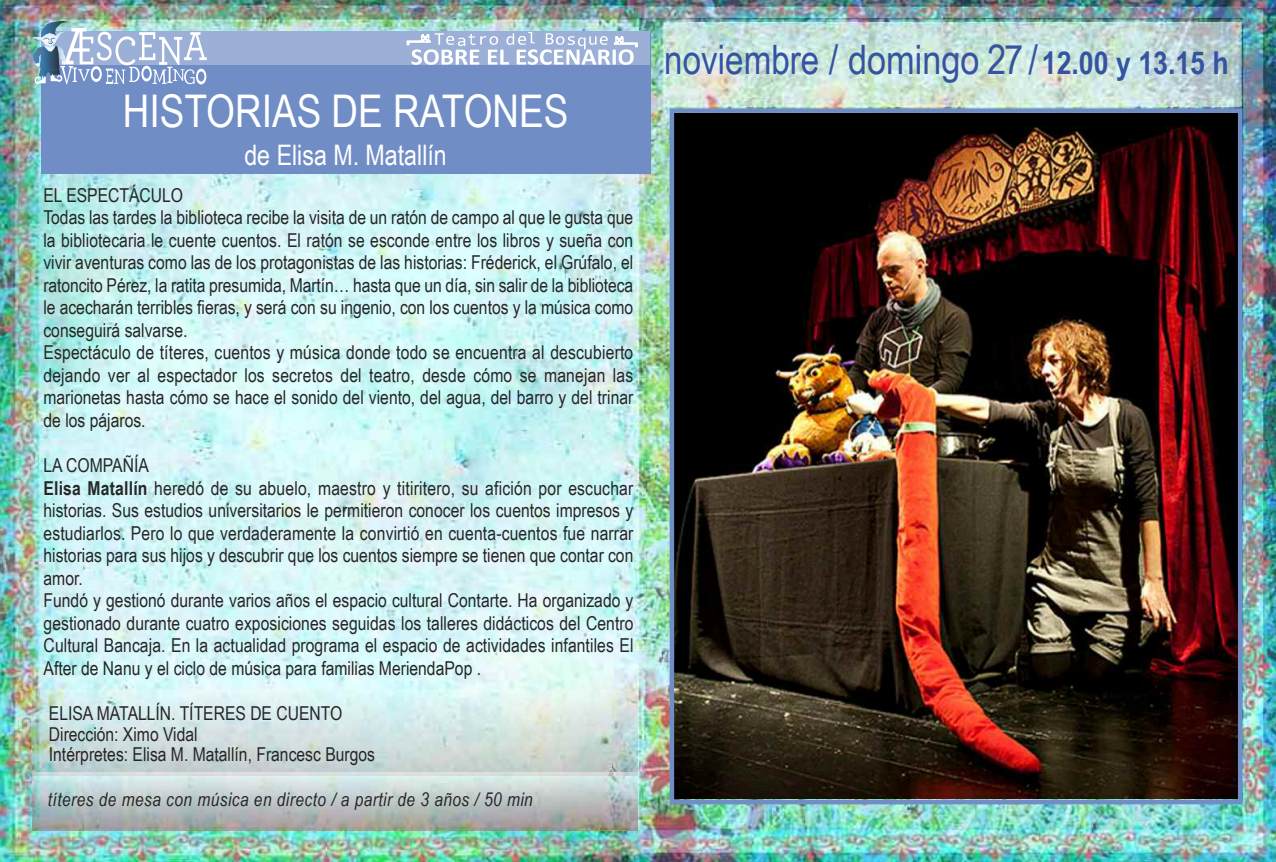
<style>
.page{position:relative;width:1276px;height:862px;background:#fff}
.page>*{position:absolute;margin:0;border:0;box-sizing:border-box;transform-origin:0 0}
.t1{font:45px "Arial Narrow";color:#fff}
.t2{font:40.5px "Arial Narrow";color:#3653a1}
.t3{font:28.35px "Arial Narrow";color:#fff}
.t4{font:19.12px/22.5px "Arial Narrow";color:#272627}
.t5{font:italic 18.9px "Arial Narrow";letter-spacing:.025em;color:#272627}
.s1{font-weight:700}
.s2{font-weight:700;font-size:31.5px}
</style>
<div class="page">
<img style="left:0;top:0;width:1276px;height:861px">
<img style="left:674px;top:114px;width:563px;height:684px">
<div style="left:669px;top:108px;width:573px;height:695px;border:4px solid #708dc6"></div>
<div style="left:41px;top:32px;width:609px;height:142px;background:#708dc6"></div>
<img style="left:32px;top:689px;width:606px;height:140px">
<img style="left:32px;top:772px;width:606px;height:3px">
<div style="left:41px;top:32px;width:608px;height:33px;background:#9bafd7"></div>
<img style="left:32px;top:21px;width:175px;height:63px">
<svg style="left:406px;top:32px;width:232px;height:33px"></svg>
<h1 class="t1" style="left:123px;top:85px;width:447px">HISTORIAS DE RATONES</h1>
<h3 class="t3" style="left:244px;top:138px;width:204px">de Elisa M. Matallín</h3>
<p class="t4" style="left:43px;top:183px;width:591px">EL ESPECTÁCULO<br>Todas las tardes la biblioteca recibe la visita de un ratón de campo al que le gusta que la bibliotecaria le cuente cuentos. El ratón se esconde entre los libros y sueña con vivir aventuras como las de los protagonistas de las historias: Fréderick, el Grúfalo, el ratoncito Pérez, la ratita presumida, Martín… hasta que un día, sin salir de la biblioteca le acecharán terribles fieras, y será con su ingenio, con los cuentos y la música como conseguirá salvarse.<br>Espectáculo de títeres, cuentos y música donde todo se encuentra al descubierto dejando ver al espectador los secretos del teatro, desde cómo se manejan las marionetas hasta cómo se hace el sonido del viento, del agua, del barro y del trinar de los pájaros.</p>
<p class="t4" style="left:43px;top:453px;width:591px">LA COMPAÑÍA<br><span class="s1">Elisa Matallín</span> heredó de su abuelo, maestro y titiritero, su afición por escuchar historias. Sus estudios universitarios le permitieron conocer los cuentos impresos y estudiarlos. Pero lo que verdaderamente la convirtió en cuenta-cuentos fue narrar historias para sus hijos y descubrir que los cuentos siempre se tienen que contar con amor.<br>Fundó y gestionó durante varios años el espacio cultural Contarte. Ha organizado y gestionado durante cuatro exposiciones seguidas los talleres didácticos del Centro Cultural Bancaja. En la actualidad programa el espacio de actividades infantiles El After de Nanu y el ciclo de música para familias MeriendaPop .</p>
<p class="t4" style="left:49px;top:702px;width:328px;line-height:20.2px">ELISA MATALLÍN. TÍTERES DE CUENTO<br>Dirección: Ximo Vidal<br>Intérpretes: Elisa M. Matallín, Francesc Burgos</p>
<p class="t5" style="left:48px;top:788px;width:486px">títeres de mesa con música en directo / a partir de 3 años / 50 min</p>
<h2 class="t2" style="left:664px;top:36px;width:566px">noviembre / domingo 27 /<span class="s2">12.00 y 13.15 h</span></h2>
</div>
